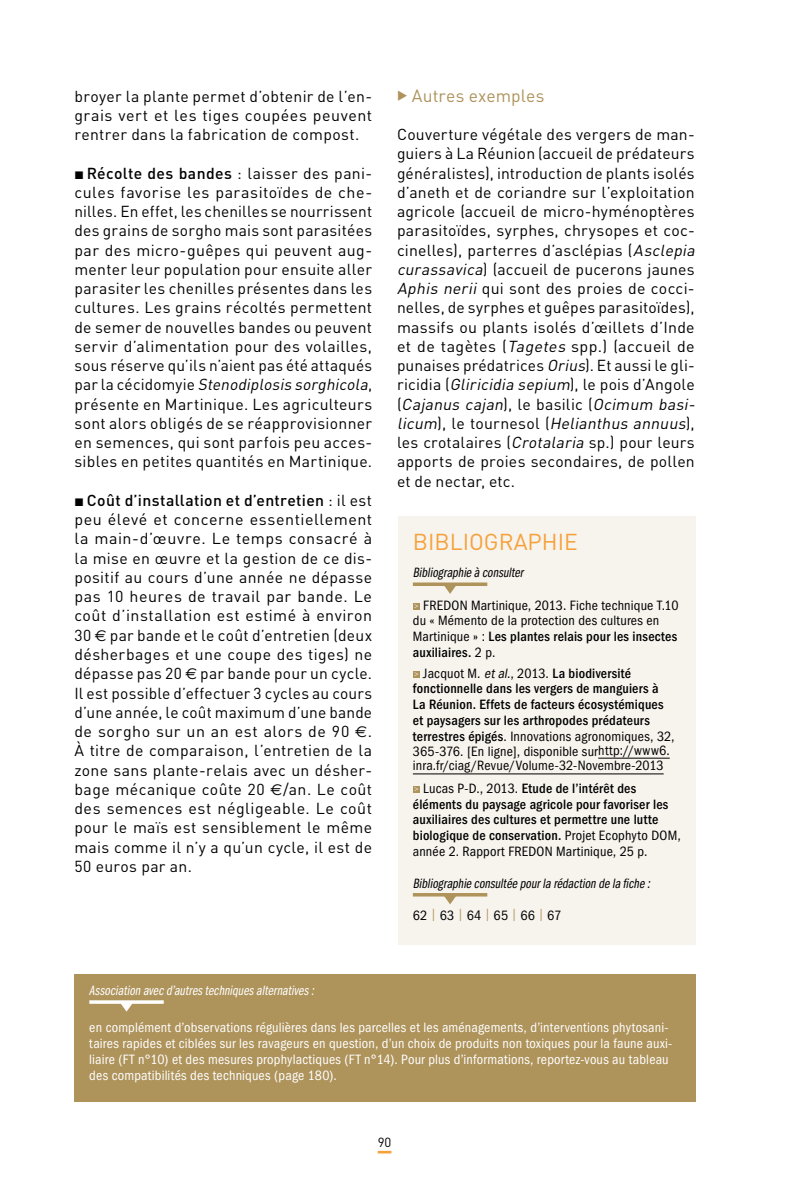
<style>
.page{position:relative;width:794px;height:1191px;background:#fff}
.page>*{position:absolute;margin:0;border:0;box-sizing:border-box;transform-origin:0 0}
.t1{font:22.75px "DIN";color:#f6a13b}
.t2{font:17.5px "DIN";letter-spacing:.005em;color:#ae935b}
.t3{font:15.75px/19.2px "DIN";letter-spacing:.015em;color:#000;text-align:justify}
.t4{font:500 condensed 14px/15.8px "Franklin Gothic LT";letter-spacing:.015em;color:#000}
.t5{font:condensed 14px/15.8px "Franklin Gothic LT";letter-spacing:.015em;color:#fff}
.t6{font:condensed 14px/15.8px "Franklin Gothic LT";letter-spacing:.015em;color:#000}
.t7{font:italic 14px "Franklin Gothic LT Book Cmpr";color:#000}
.t8{font:italic 14px "Franklin Gothic LT Book Cmpr";color:#fff}
.t9{font:13.12px "DIN";color:#000}
.s1{font-weight:500}
.s2{font-style:italic}
.s3{font-family:"Euro Sans"}
.s4{color:#fff}
.s5{font-size:8.58px;color:#f1eee6}
.s6{font-weight:400;font-size:8.58px;color:#f1eee6}
.s7{font-weight:400}
.s8{font-weight:400;font-style:italic}
.s9{font-size:12.25px;color:#ae935b}
</style>
<div class="page">
<div style="left:74px;top:974px;width:621px;height:127px;background:#ae935b"></div>
<svg style="left:119px;top:1003px;width:15px;height:8px"></svg>
<hr style="left:89px;top:1000px;width:75px;height:3px;background:#fff">
<div style="left:398px;top:517px;width:297px;height:428px;background:#f7f3ed"></div>
<hr style="left:598px;top:757px;width:72px;height:1px;background:#000">
<hr style="left:413px;top:773px;width:250px;height:1px;background:#000">
<svg style="left:444px;top:586px;width:12px;height:8px"></svg>
<svg style="left:413px;top:582px;width:74px;height:4px"></svg>
<div style="left:413px;top:602px;width:7px;height:7px;background:#ae935b"></div>
<div style="left:413px;top:670px;width:7px;height:7px;background:#ae935b"></div>
<div style="left:413px;top:786px;width:7px;height:7px;background:#ae935b"></div>
<svg style="left:443px;top:896px;width:14px;height:8px"></svg>
<hr style="left:413px;top:893px;width:74px;height:3px;background:#ae935b">
<svg style="left:378px;top:1150px;width:13px;height:3px"></svg>
<p class="t3" style="left:74px;top:86px;width:299px">broyer la plante permet d’obtenir de l’en&shy;grais vert et les tiges coupées peuvent rentrer dans la fabrication de compost.</p>
<p class="t3" style="left:74px;top:163px;width:299px;text-indent:12px"><span class="s1">Récolte des bandes</span> : laisser des pani&shy;cules favorise les parasitoïdes de che&shy;nilles. En effet, les chenilles se nourrissent des grains de sorgho mais sont parasitées par des micro-guêpes qui peuvent aug&shy;menter leur population pour ensuite aller parasiter les chenilles présentes dans les cultures. Les grains récoltés permettent de semer de nouvelles bandes ou peuvent servir d’alimentation pour des volailles, sous réserve qu’ils n’aient pas été attaqués p a r l a c é c i d o m y i e <span class="s2">Stenodiplosis sorghicola</span>, présente en Martinique. Les agriculteurs sont alors obligés de se réapprovisionner en semences, qui sont parfois peu acces&shy;sibles en petites quantités en Martinique.</p>
<p class="t3" style="left:74px;top:490px;width:299px;text-indent:12px"><span class="s1">Coût d’installation et d’entretien</span> : il est peu élevé et concerne essentiellement la main-d’œuvre. Le temps consacré à la mise en œuvre et la gestion de ce dis&shy;positif au cours d’une année ne dépasse pas 10 heures de travail par bande. Le coût d’installation est estimé à environ 30 <span class="s3">€</span> par bande et le coût d’entretien (deux désherbages et une coupe des tiges) ne dépasse pas 20 <span class="s3">€</span> par bande pour un cycle.<br>Il est possible d’effectuer 3 cycles au cours d’une année, le coût maximum d’une bande de sorgho sur un an est alors de 90 <span class="s3">€</span>.<br>À titre de comparaison, l’entretien de la zone sans plante-relais avec un désher&shy;bage mécanique coûte 20 <span class="s3">€</span>/an. Le coût des semences est négligeable. Le coût pour le maïs est sensiblement le même mais comme il n’y a qu’un cycle, il est de 50 euros par an.</p>
<p class="t2" style="left:412px;top:84px;width:134px">Autres exemples</p>
<p class="t3" style="left:397px;top:124px;width:303px;text-align:left">Couverture végétale des vergers de man&shy;guiers à La Réunion (accueil de prédateurs généralistes), introduction de plants isolés d’aneth et de coriandre sur l’exploitation agricole (accueil de micro-hyménoptères parasitoïdes, syrphes, chrysopes et coc&shy;cinelles), parterres d’asclépias (<span class="s2">Asclepia curassavica</span>) (accueil de pucerons jaunes <span class="s2">Aphis nerii</span> qui sont des proies de cocci&shy;nelles, de syrphes et guêpes parasitoïdes), massifs ou plants isolés d’œillets d’Inde et de tagètes (<span class="s2">Tagetes</span> spp.) (accueil de punaises prédatrices <span class="s2">Orius</span>). Et aussi le gli&shy;ricidia (<span class="s2">Gliricidia sepium</span>), le pois d’Angole ( <span class="s2">Cajanus cajan</span>) , le b a s i l i c ( <span class="s2">Ocimum basi&shy;licum</span>) , le to u rn e s o l ( <span class="s2">Helianthus annuus</span>) , les crotalaires (<span class="s2">Crotalaria</span> sp.) pour leurs apports de proies secondaires, de pollen et de nectar, etc.</p>
<h1 class="t1" style="left:413px;top:528px;width:166px">BIBLIOGRAPHIE</h1>
<p class="t7" style="left:413px;top:565px;width:120px">Bibliographieàconsulter<span class="s4">:</span></p>
<p class="t6" style="left:413px;top:597px;width:267px"><span class="s5">&gt;</span> FREDON Martinique, 2013. Fiche technique T.10 du « Mémento de la protection des cultures en Martinique » : <span class="s1">Les plantes relais pour les insectes auxiliaires.</span> 2 p.</p>
<p class="t4" style="left:413px;top:665px;width:263px"><span class="s6">&gt;</span> <span class="s7">Jacquot M.</span> <span class="s8">etal</span><span class="s7">., 2013.</span> La biodiversité fonctionnelle dans les vergers de manguiers à La Réunion. Effets de facteurs écosystémiques et paysagers sur les arthropodes prédateurs terrestres épigés<span class="s7">. Innovations agronomiques, 32, 365-376. [En ligne], disponible surhttp://www6.</span></p>
<p class="t6" style="left:413px;top:754px;width:252px;line-height:22.4px">inra.fr/ciag/Revue/Volume-32-Novembre-2013 <span class="s5">&gt;</span> Lucas P-D., 2013. <span class="s1">Etude de l’intérêt des</span></p>
<p class="t4" style="left:413px;top:796px;width:269px">éléments du paysage agricole pour favoriser les auxiliaires des cultures et permettre une lutte biologique de conservation. <span class="s7">Projet Ecophyto DOM, année 2. Rapport FREDON Martinique, 25 p.</span></p>
<p class="t7" style="left:413px;top:875px;width:241px">Bibliographieconsultéepourlarédactiondelafiche:</p>
<p class="t6" style="left:413px;top:907px;width:150px">62 <span class="s9">|</span> 63 <span class="s9">|</span> 64 <span class="s9">|</span> 65 <span class="s9">|</span> 66 <span class="s9">|</span> 67</p>
<p class="t8" style="left:89px;top:982px;width:229px">Associationavecd’autrestechniquesalternatives :</p>
<p class="t5" style="left:89px;top:1020px;width:584px">en complément d’observations régulières dans les parcelles et les aménagements, d’interventions phytosani&shy;taires rapides et ciblées sur les ravageurs en question, d’un choix de produits non toxiques pour la faune auxi&shy;liaire (FT n°10) et des mesures prophylactiques (FT n°14). Pour plus d’informations, reportez-vous au tableau des compatibilités des techniques (page 180).</p>
<p class="t9" style="left:378px;top:1134px;width:15px">90</p>
</div>
